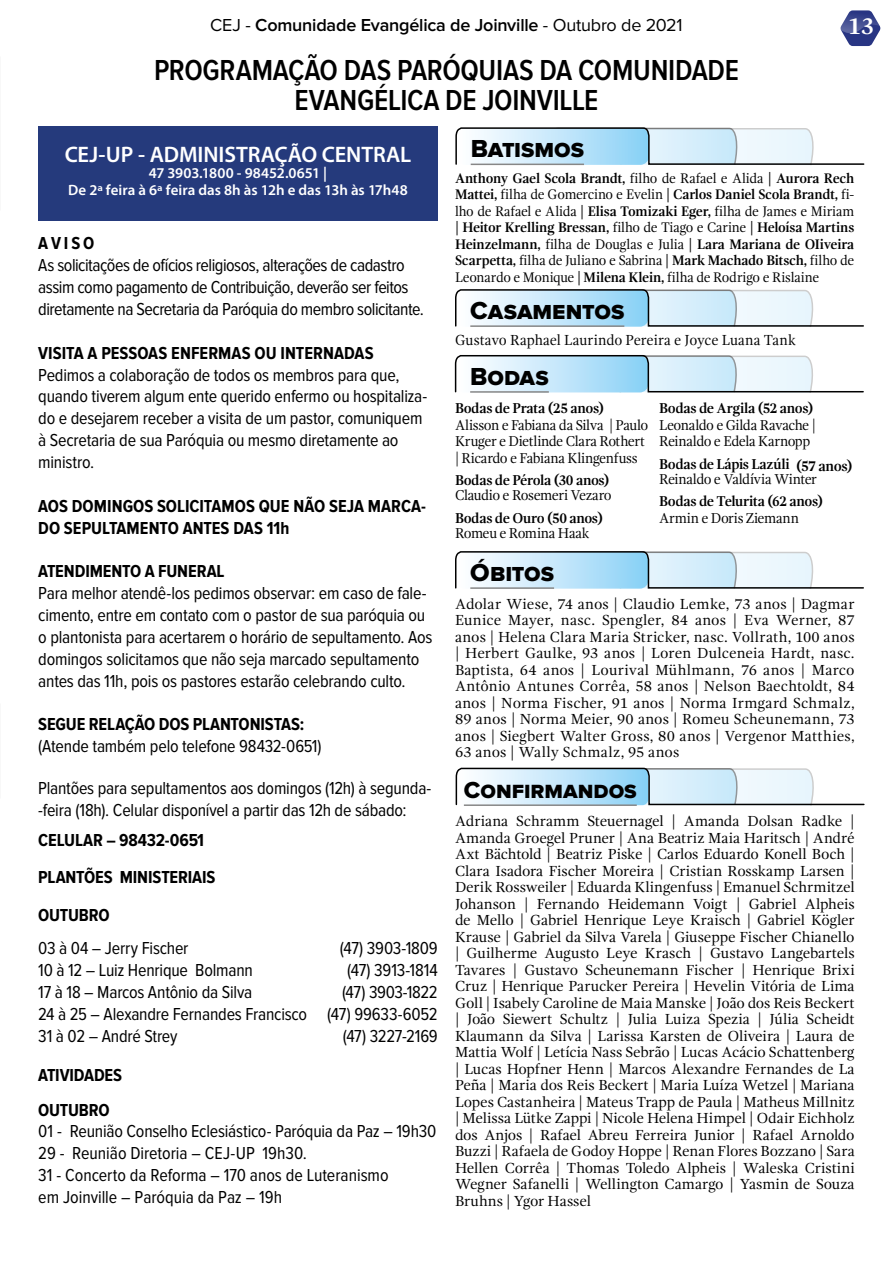
<style>
.page{position:relative;width:893px;height:1263px;background:#fff}
.page>*{position:absolute;margin:0;border:0;box-sizing:border-box;transform-origin:0 0}
.t1{font:600 30px/30px "Proxima Nova Cond";letter-spacing:-.01em;color:#000;text-align:center}
.t2{font:25.5px "Proxima Nova Extrabld";letter-spacing:-.005em;color:#000}
.t3{font:24px "Proxima Nova Extrabld";letter-spacing:-.005em;color:#000}
.t4{font:700 24px "Gandhi Serif";color:#fff}
.t5{font:600 22.5px "Myriad Pro";letter-spacing:-.005em;color:#fff}
.t6{font:18px/21.9px "Proxima Nova Cond";letter-spacing:-.01em;color:#000}
.t7{font:700 18px/37.7px "Proxima Nova Cond";letter-spacing:-.005em;color:#000}
.t8{font:600 18px "Proxima Nova";letter-spacing:-.01em;color:#000}
.t9{font:15px/16.5px "Gandhi Serif";letter-spacing:.005em;color:#000;text-align:justify}
.t10{font:600 15px/16.5px "Myriad Pro";color:#fff;text-align:center}
.t11{font:15px "Gandhi Serif";letter-spacing:.005em;color:#000;scale:.95 1}
.t12{font:700 15px "Gandhi Serif";color:#000;scale:.95 1}
.t13{font:14.7px/16.5px "Gandhi Serif";letter-spacing:-.03em;color:#000;scale:.95 1}
.t14{font:700 14.7px "Gandhi Serif";letter-spacing:-.025em;color:#000;scale:.95 1}
.t15{font:700 14.25px/16.5px "Gandhi Serif";letter-spacing:-.015em;color:#000;text-align:justify;scale:.95 1}
.s1{font-weight:400}
</style>
<div class="page">
<svg style="left:841px;top:10px;width:39px;height:36px"></svg>
<svg style="left:455px;top:551px;width:409px;height:38px"></svg>
<hr style="left:470px;top:587px;width:84px;height:2px;background:#878787">
<svg style="left:454px;top:355px;width:410px;height:38px"></svg>
<hr style="left:470px;top:391px;width:79px;height:2px;background:#878787">
<svg style="left:455px;top:289px;width:409px;height:38px"></svg>
<hr style="left:470px;top:325px;width:154px;height:2px;background:#878787">
<svg style="left:455px;top:127px;width:410px;height:39px"></svg>
<hr style="left:471px;top:164px;width:113px;height:1px;background:#878787">
<div style="left:38px;top:126px;width:400px;height:94px;background:#253a7c"></div>
<svg style="left:455px;top:767px;width:410px;height:39px"></svg>
<hr style="left:464px;top:804px;width:173px;height:2px;background:#878787">
<p class="t8" style="left:210px;top:17px;width:474px"><span class="s1">CEJ -</span> Comunidade Evangélica de Joinville <span class="s1">- Outubro de 2021</span></p>
<h3 class="t4" style="left:848px;top:13px;width:28px">13</h3>
<h1 class="t1" style="left:154px;top:56px;width:586px">PROGRAMAÇÃO DAS PARÓQUIAS DA COMUNIDADE<br>EVANGÉLICA DE JOINVILLE</h1>
<h3 class="t5" style="left:65px;top:140px;width:348px">CEJ-UP - ADMINISTRAÇÃO CENTRAL</h3>
<p class="t10" style="left:68px;top:164px;width:341px">47 3903.1800 - 98452.0651 |<br>De 2ª feira à 6ª feira das 8h às 12h e das 13h às 17h48</p>
<h2 class="t2" style="left:471px;top:134px;width:115px">Batismos</h2>
<p class="t15" style="left:455px;top:170px;width:422px">Anthony Gael Scola Brandt, <span class="s1">filho de Rafael e Alida</span> | Aurora Rech Mattei, <span class="s1">filha de Gomercino e Evelin</span> | Carlos Daniel Scola Brandt, <span class="s1">fi&shy;lho de Rafael e Alida</span> | Elisa Tomizaki Eger, <span class="s1">filha de James e Miriam </span>| Heitor Krelling Bressan, <span class="s1">filho de Tiago e Carine</span> | Heloísa Martins Heinzelmann, <span class="s1">filha de Douglas e Julia</span> | Lara Mariana de OIiveira Scarpetta, <span class="s1">filha de Juliano e Sabrina</span> | Mark Machado Bitsch, <span class="s1">filho de Leonardo e Monique</span> | Milena Klein, <span class="s1">filha de Rodrigo e Rislaine</span></p>
<p class="t7" style="left:38px;top:225px;width:58px">A V I S O</p>
<p class="t6" style="left:38px;top:255px;width:387px">As solicitações de ofícios religiosos, alterações de cadastro assim como pagamento de Contribuição, deverão ser feitos diretamente na Secretaria da Paróquia do membro solicitante.</p>
<p class="t7" style="left:38px;top:334px;width:337px">VISITA A PESSOAS ENFERMAS OU INTERNADAS</p>
<p class="t6" style="left:38px;top:364px;width:390px">Pedimos a colaboração de todos os membros para que, quando tiverem algum ente querido enfermo ou hospitaliza&shy;do e desejarem receber a visita de um pastor, comuniquem à Secretaria de sua Paróquia ou mesmo diretamente ao ministro.</p>
<p class="t7" style="left:38px;top:495px;width:389px;line-height:21.9px">AOS DOMINGOS SOLICITAMOS QUE NÃO SEJA MARCA-<br>DO SEPULTAMENTO ANTES DAS 11h</p>
<p class="t7" style="left:38px;top:553px;width:188px">ATENDIMENTO A FUNERAL</p>
<p class="t6" style="left:38px;top:583px;width:396px">Para melhor atendê-los pedimos observar: em caso de fale&shy;cimento, entre em contato com o pastor de sua paróquia ou o plantonista para acertarem o horário de sepultamento. Aos domingos solicitamos que não seja marcado sepultamento antes das 11h, pois os pastores estarão celebrando culto.</p>
<p class="t7" style="left:38px;top:706px;width:267px">SEGUE RELAÇÃO DOS PLANTONISTAS:</p>
<p class="t6" style="left:38px;top:736px;width:285px">(Atende também pelo telefone 98432-0651)</p>
<p class="t6" style="left:38px;top:778px;width:395px">Plantões para sepultamentos aos domingos (12h) à segunda--feira (18h). Celular disponível a partir das 12h de sábado:</p>
<p class="t7" style="left:38px;top:821px;width:179px">CELULAR – 98432-0651<br>PLANTÕES MINISTERIAIS<br>OUTUBRO</p>
<p class="t6" style="left:38px;top:938px;width:152px">03 à 04 – Jerry Fischer</p>
<p class="t6" style="left:340px;top:938px;width:99px">(47) 3903-1809</p>
<p class="t6" style="left:38px;top:960px;width:216px">10 à 12 – Luiz Henrique Bolmann</p>
<p class="t6" style="left:347px;top:960px;width:92px">(47) 3913-1814</p>
<p class="t6" style="left:38px;top:982px;width:216px">17 à 18 – Marcos Antônio da Silva</p>
<h2 class="t2" style="left:470px;top:296px;width:156px">Casamentos</h2>
<p class="t11" style="left:455px;top:331px;width:360px">Gustavo Raphael Laurindo Pereira e Joyce Luana Tank</p>
<h2 class="t2" style="left:470px;top:362px;width:80px">Bodas</h2>
<p class="t14" style="left:659px;top:400px;width:164px">Bodas de Argila (52 anos)</p>
<p class="t13" style="left:659px;top:416px;width:167px">Leonaldo e Gilda Ravache |<br>Reinaldo e Edela Karnopp</p>
<p class="t14" style="left:659px;top:455px;width:139px">Bodas de Lápis Lazúli</p>
<p class="t13" style="left:659px;top:470px;width:168px">Reinaldo e Valdívia Winter</p>
<p class="t14" style="left:659px;top:493px;width:174px">Bodas de Telurita (62 anos)</p>
<p class="t13" style="left:659px;top:509px;width:149px">Armin e Doris Ziemann</p>
<p class="t14" style="left:455px;top:400px;width:158px">Bodas de Prata (25 anos)</p>
<p class="t13" style="left:455px;top:416px;width:205px">Alisson e Fabiana da Silva | Paulo<br>Kruger e Dietlinde Clara Rothert | Ricardo e Fabiana Klingenfuss</p>
<p class="t14" style="left:455px;top:472px;width:164px">Bodas de Pérola (30 anos)</p>
<p class="t13" style="left:455px;top:487px;width:167px">Claudio e Rosemeri Vezaro</p>
<p class="t14" style="left:455px;top:509px;width:157px">Bodas de Ouro (50 anos)</p>
<p class="t13" style="left:455px;top:524px;width:143px">Romeu e Romina Haak</p>
<p class="t12" style="left:796px;top:458px;width:61px">(57 anos)</p>
<h2 class="t2" style="left:470px;top:558px;width:85px">Óbitos</h2>
<p class="t9" style="left:455px;top:596px;width:401px">Adolar Wiese, 74 anos | Claudio Lemke, 73 anos | Dagmar Eunice Mayer, nasc. Spengler, 84 anos | Eva Werner, 87 anos | Helena Clara Maria Stricker, nasc. Vollrath, 100 anos | Herbert Gaulke, 93 anos | Loren Dulceneia Hardt, nasc.<br>Baptista, 64 anos | Lourival Mühlmann, 76 anos | Marco Antônio Antunes Corrêa, 58 anos | Nelson Baechtoldt, 84 anos | Norma Fischer, 91 anos | Norma Irmgard Schmalz, 89 anos | Norma Meier, 90 anos | Romeu Scheunemann, 73 anos | Siegbert Walter Gross, 80 anos | Vergenor Matthies, 63 anos | Wally Schmalz, 95 anos</p>
<h3 class="t3" style="left:464px;top:776px;width:174px">Confirmandos</h3>
<p class="t9" style="left:455px;top:813px;width:401px">Adriana Schramm Steuernagel | Amanda Dolsan Radke | Amanda Groegel Pruner | Ana Beatriz Maia Haritsch | André Axt Bächtold | Beatriz Piske | Carlos Eduardo Konell Boch | Clara Isadora Fischer Moreira | Cristian Rosskamp Larsen | Derik Rossweiler | Eduarda Klingenfuss | Emanuel Schrmitzel Johanson | Fernando Heidemann Voigt | Gabriel Alpheis de Mello | Gabriel Henrique Leye Kraisch | Gabriel Kögler Krause | Gabriel da Silva Varela | Giuseppe Fischer Chianello | Guilherme Augusto Leye Krasch | Gustavo Langebartels Tavares | Gustavo Scheunemann Fischer | Henrique Brixi Cruz | Henrique Parucker Pereira | Hevelin Vitória de Lima Goll | Isabely Caroline de Maia Manske | João dos Reis Beckert | João Siewert Schultz | Julia Luiza Spezia | Júlia Scheidt Klaumann da Silva | Larissa Karsten de Oliveira | Laura de Mattia Wolf | Letícia Nass Sebrão | Lucas Acácio Schattenberg | Lucas Hopfner Henn | Marcos Alexandre Fernandes de La Peña | Maria dos Reis Beckert | Maria Luíza Wetzel | Mariana Lopes Castanheira | Mateus Trapp de Paula | Matheus Millnitz | Melissa Lütke Zappi | Nicole Helena Himpel | Odair Eichholz dos Anjos | Rafael Abreu Ferreira Junior | Rafael Arnoldo Buzzi | Rafaela de Godoy Hoppe | Renan Flores Bozzano | Sara Hellen Corrêa | Thomas Toledo Alpheis | Waleska Cristini Wegner Safanelli | Wellington Camargo | Yasmin de Souza Bruhns | Ygor Hassel</p>
<p class="t6" style="left:38px;top:982px;width:401px;text-align:justify;text-indent:304px">(47) 3903-1822<br>24 à 25 – Alexandre Fernandes Francisco (47) 99633-6052<br>31 à 02 – André Strey</p>
<p class="t6" style="left:343px;top:1025px;width:97px">(47) 3227-2169</p>
<p class="t7" style="left:38px;top:1058px;width:85px;line-height:34.7px">ATIVIDADES<br>OUTUBRO</p>
<p class="t6" style="left:38px;top:1121px;width:400px">01 - Reunião Conselho Eclesiástico- Paróquia da Paz – 19h30<br>29 - Reunião Diretoria – CEJ-UP 19h30.<br>31 - Concerto da Reforma – 170 anos de Luteranismo<br>em Joinville – Paróquia da Paz – 19h</p>
</div>
